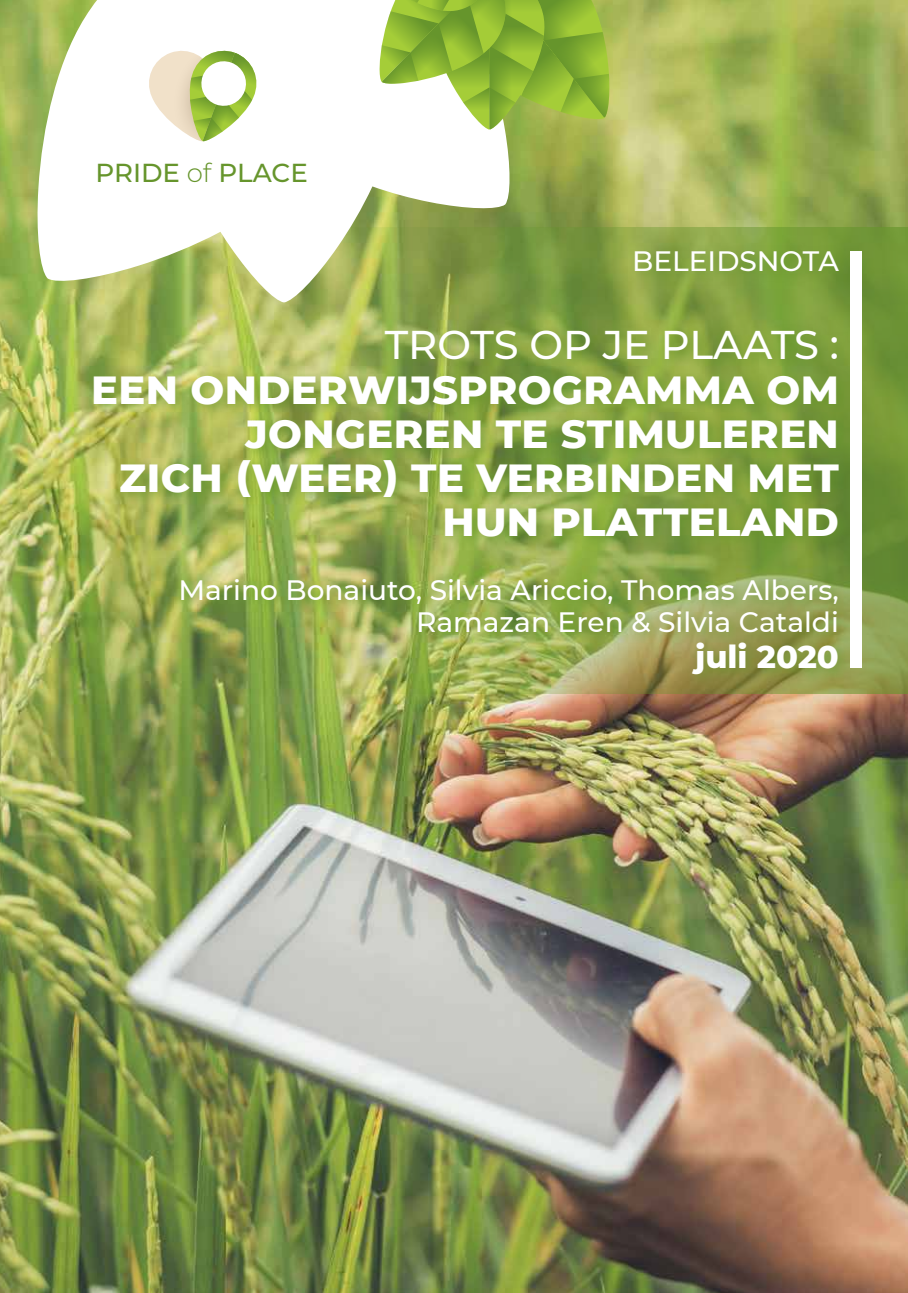
<style>
.page{position:relative;width:908px;height:1293px;background:#fff}
.page>*{position:absolute;margin:0;border:0;box-sizing:border-box;transform-origin:0 0}
.Title_1{font:800 40px/44px "Montserrat";letter-spacing:.01em;color:#fff;text-align:right}
.Title_1-2{font:500 40px "Montserrat";color:#fff}
.Title_1-3{font:800 32px "Montserrat";color:#fff}
.Title_1-4{font:500 28px "Montserrat";color:#fff}
.t1{font:500 26px "Montserrat";color:#66952c}
.s1{font-weight:300}
</style>
<div class="page">
<img style="left:0;top:0;width:907px;height:1293px">
<img style="left:0;top:227px;width:907px;height:467px">
<div style="left:87px;top:245px;width:765px;height:443px;background:#66952c;opacity:.75"></div>
<div style="left:849px;top:252px;width:12px;height:416px;background:#fff"></div>
<svg style="left:36px;top:0;width:482px;height:302px"></svg>
<svg style="left:144px;top:46px;width:117px;height:97px"></svg>
<svg style="left:375px;top:0;width:237px;height:130px"></svg>
<p class="t1" style="left:95px;top:155px;width:214px">PRIDE <span class="s1">of</span> PLACE</p>
<p class="Title_1-4" style="left:632px;top:242px;width:208px">BELEIDSNOTA</p>
<p class="Title_1-2" style="left:384px;top:317px;width:455px">TROTS OP JE PLAATS :</p>
<p class="Title_1" style="left:91px;top:365px;width:749px">EEN ONDERWIJSPROGRAMMA OM<br>JONGEREN TE STIMULEREN</p>
<p class="Title_1" style="left:119px;top:453px;width:721px">ZICH (WEER) TE VERBINDEN MET<br>HUN PLATTELAND</p>
<p class="Title_1-4" style="left:178px;top:570px;width:661px">Marino Bonaiuto, Silvia Ariccio, Thomas Albers,</p>
<p class="Title_1-4" style="left:416px;top:602px;width:424px">Ramazan Eren &amp; Silvia Cataldi</p>
<p class="Title_1-3" style="left:694px;top:633px;width:145px">juli 2020</p>
</div>
